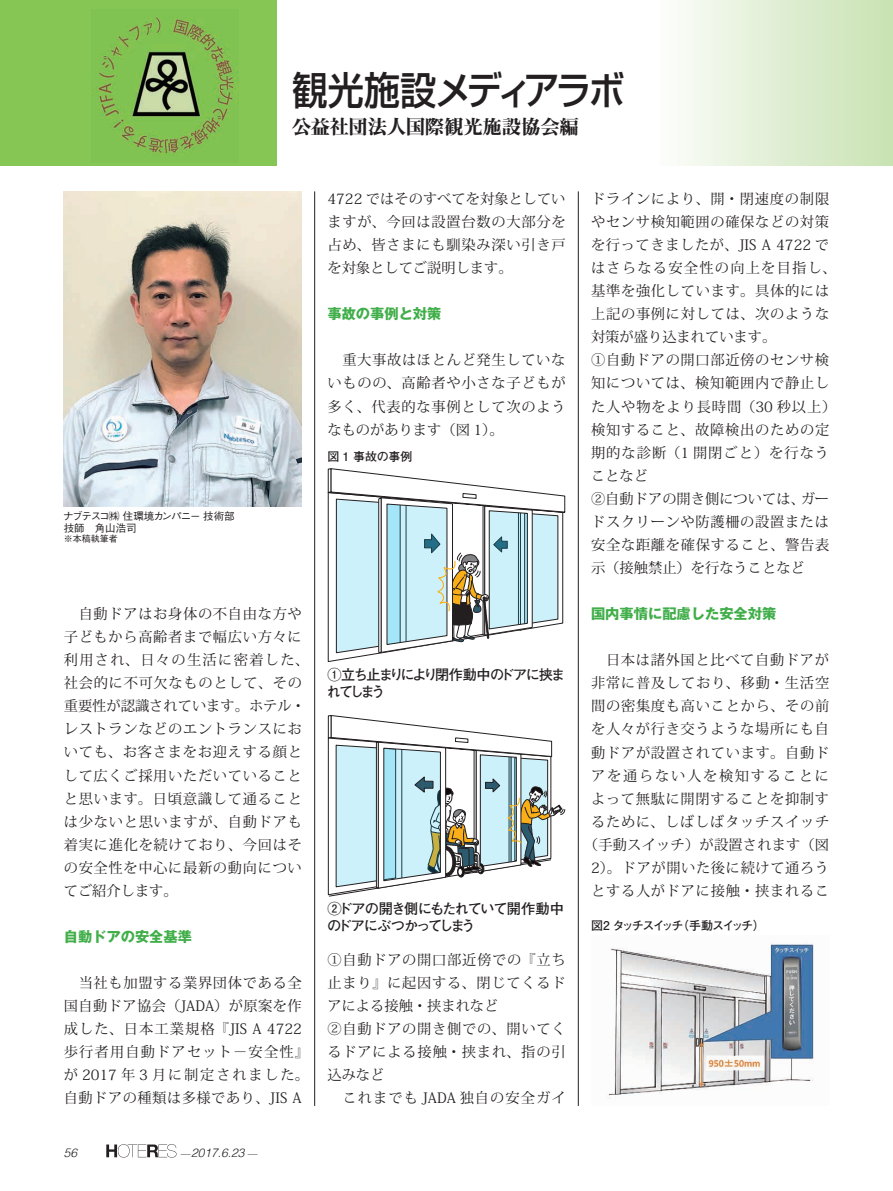
<style>
.page{position:relative;width:893px;height:1191px;background:#fff}
.page>*{position:absolute;margin:0;border:0;box-sizing:border-box;transform-origin:0 0}
.t1{font:500 39px "Shin Go Pr 5";letter-spacing:-.085em;color:#231f20;scale:.92 1}
.t2{font:19.5px "Midashi Min Pro MA31";letter-spacing:-.015em;color:#231f20}
.t3{font:14.25px/23.1px "Koz Min Pro";letter-spacing:.05em;color:#231f20}
.t4{font:700 14.25px/16.5px "Futo Go B101 Pro";letter-spacing:-.11em;color:#231f20}
.t5{font:700 14.25px "Gothic MB101 Pro";color:#40ae49}
.t6{font:700 12px "Futo Go B101 Pro";letter-spacing:-.16em;color:#231f20}
.t7{font:italic 300 12px "Helvetica";color:#231f20}
.t8{font:700 12px "Futo Go B101 Pro";letter-spacing:-.125em;color:#231f20}
.t9{font:500 10.5px/12px "Gothic BBB Pro";letter-spacing:-.085em;color:#231f20}
.t10{font:500 9px "Gothic BBB Pro";color:#231f20}
.s1{font-family:"Koz Min Pr 6 N";font-weight:200;font-style:normal;font-size:10.5px}
</style>
<div class="page">
<svg style="left:106px;top:1144px;width:70px;height:13px"></svg>
<div style="left:0;top:0;width:276px;height:166px;background:#86c655"></div>
<div style="left:659px;top:0;width:234px;height:166px;background:linear-gradient(to right,#fcfdfb,#c8e2b2)"></div>
<hr style="left:314px;top:191px;width:1px;height:915px;background:#231f20">
<img style="left:92px;top:17px;width:146px;height:139px">
<img style="left:64px;top:191px;width:238px;height:315px">
<hr style="left:578px;top:191px;width:1px;height:915px;background:#231f20">
<img style="left:607px;top:943px;width:207px;height:156px">
<svg style="left:327px;top:468px;width:239px;height:194px"></svg>
<svg style="left:327px;top:715px;width:238px;height:181px"></svg>
<h1 class="t1" style="left:292px;top:59px;width:363px">観光施設メディアラボ</h1>
<h2 class="t2" style="left:292px;top:111px;width:288px">公益社団法人国際観光施設協会編</h2>
<p class="t9" style="left:63px;top:508px;width:173px">ナブテスコ㈱ 住環境カンパニー 技術部技師　角山浩司</p>
<p class="t10" style="left:64px;top:532px;width:55px">※本稿執筆者</p>
<p class="t3" style="left:64px;top:602px;width:247px">　自動ドアはお身体の不自由な方や子どもから高齢者まで幅広い方々に利用され、日々の生活に密着した、社会的に不可欠なものとして、その重要性が認識されています。ホテル・レストランなどのエントランスにおいても、お客さまをお迎えする顔として広くご採用いただいていることと思います。日頃意識して通ることは少ないと思いますが、自動ドアも着実に進化を続けており、今回はその安全性を中心に最新の動向についてご紹介します。</p>
<p class="t5" style="left:64px;top:924px;width:130px">自動ドアの安全基準</p>
<p class="t3" style="left:64px;top:971px;width:247px">　当社も加盟する業界団体である全国自動ドア協会（JADA）が原案を作成した、日本工業規格『JIS A 4722歩行者用自動ドアセット－安全性』が 2017 年 3 月に制定されました。自動ドアの種類は多様であり、JIS A</p>
<p class="t7" style="left:64px;top:1142px;width:15px">56</p>
<p class="t7" style="left:181px;top:1142px;width:79px"><span class="s1">—</span>2017.6.23 <span class="s1">—</span></p>
<p class="t3" style="left:327px;top:187px;width:240px;text-align:justify">4722 ではそのすべてを対象としていますが、今回は設置台数の大部分を占め、皆さまにも馴染み深い引き戸を対象としてご説明します。</p>
<p class="t5" style="left:327px;top:302px;width:115px">事故の事例と対策</p>
<p class="t3" style="left:327px;top:348px;width:240px;text-align:justify">　重大事故はほとんど発生していないものの、高齢者や小さな子どもが多く、代表的な事例として次のようなものがあります（図 1）。</p>
<p class="t8" style="left:327px;top:447px;width:87px">図 1 事故の事例</p>
<p class="t4" style="left:327px;top:665px;width:240px">①立ち止まりにより閉作動中のドアに挟まれてしまう</p>
<p class="t4" style="left:327px;top:898px;width:238px">②ドアの開き側にもたれていて開作動中のドアにぶつかってしまう</p>
<p class="t3" style="left:327px;top:947px;width:240px">①自動ドアの開口部近傍での『立ち止まり』に起因する、閉じてくるドアによる接触・挟まれなど<br>②自動ドアの開き側での、開いてくるドアによる接触・挟まれ、指の引込みなど<br>　これまでも JADA 独自の安全ガイ</p>
<p class="t3" style="left:591px;top:187px;width:247px">ドラインにより、開・閉速度の制限やセンサ検知範囲の確保などの対策を行ってきましたが、JIS A 4722 ではさらなる安全性の向上を目指し、基準を強化しています。具体的には上記の事例に対しては、次のような対策が盛り込まれています。<br>①自動ドアの開口部近傍のセンサ検知については、検知範囲内で静止した人や物をより長時間（30 秒以上）検知すること、故障検出のための定期的な診断（1 開閉ごと）を行なうことなど<br>②自動ドアの開き側については、ガードスクリーンや防護柵の設置または安全な距離を確保すること、警告表示（接触禁止）を行なうことなど</p>
<p class="t5" style="left:591px;top:602px;width:187px">国内事情に配慮した安全対策</p>
<p class="t3" style="left:584px;top:648px;width:247px;text-align:center">　日本は諸外国と比べて自動ドアが非常に普及しており、移動・生活空間の密集度も高いことから、その前を人々が行き交うような場所にも自動ドアが設置されています。自動ドアを通らない人を検知することによって無駄に開閉することを抑制するために、しばしばタッチスイッチ（手動スイッチ）が設置されます（図<br>2）。ドアが開いた後に続けて通ろうとする人がドアに接触・挟まれるこ</p>
<p class="t6" style="left:591px;top:916px;width:176px">図2 タッチスイッチ（手動スイッチ）</p>
</div>
